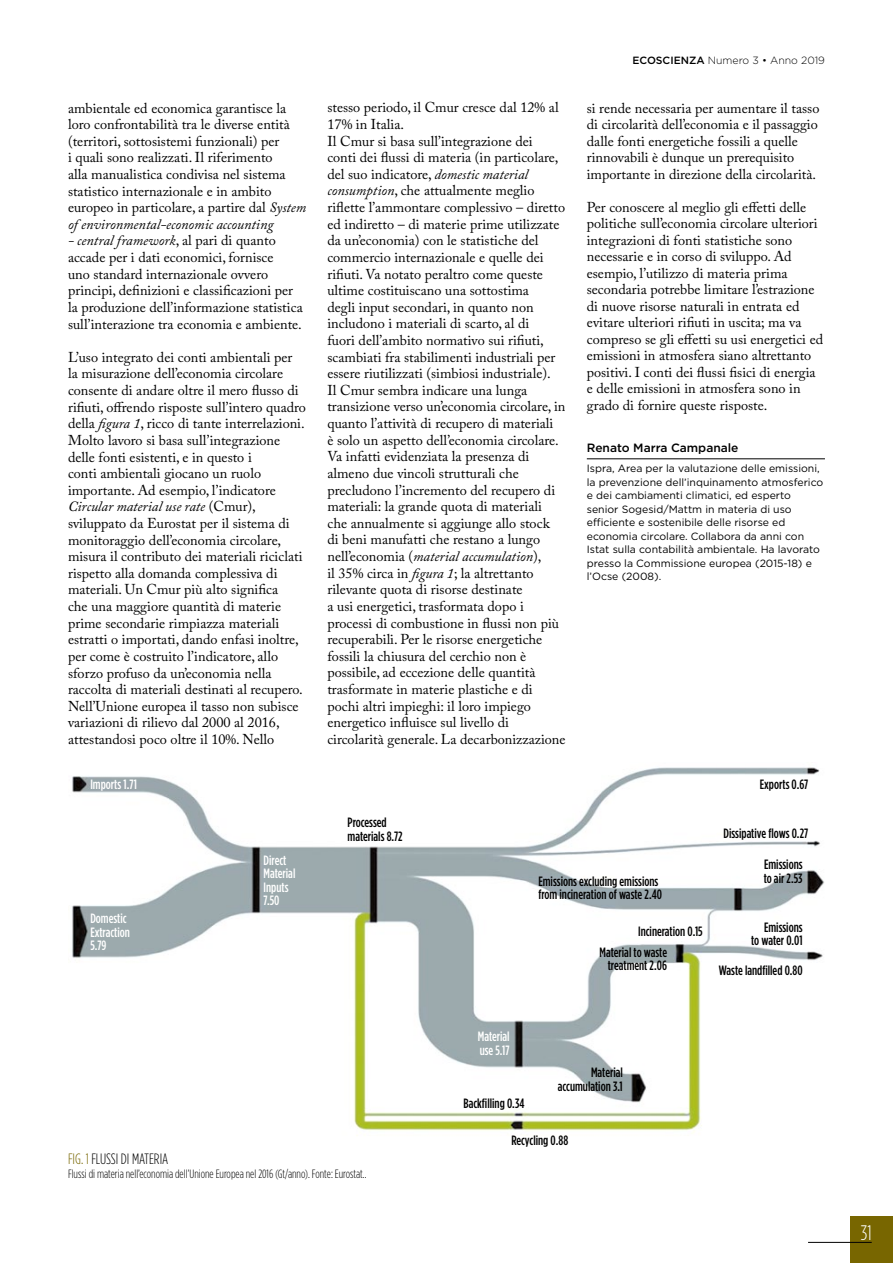
<style>
.page{position:relative;width:893px;height:1263px;background:#fff}
.page>*{position:absolute;margin:0;border:0;box-sizing:border-box;transform-origin:0 0}
.t1{font:300 condensed 21px "Gotham HTF";color:#fff}
.t2{font:300 condensed 15px "Gotham HTF";color:#000}
.t3{font:14.25px/16.6px "Adobe Caslon Pro";color:#000}
.t4{font:500 condensed 13.5px/13.5px "Gotham HTF";color:#000;text-align:right}
.t5{font:500 condensed 13.5px/13.5px "Gotham HTF";color:#fff}
.t6{font:300 condensed 12px "Gotham HTF";color:#000}
.t7{font:500 12px "Gotham HTF";color:#000}
.t8{font:10.5px/13.5px "Gotham HTF";color:#000}
.t9{font:300 10.5px "Gotham HTF";color:#000}
.s1{font-style:italic}
.s2{font-weight:500}
.s3{color:#786600}
</style>
<div class="page">
<div style="left:850px;top:1216px;width:43px;height:47px;background:#786600"></div>
<hr style="left:808px;top:1242px;width:64px;height:1px;background:#000">
<hr style="left:587px;top:459px;width:238px;height:1px;background:#000">
<img style="left:72px;top:767px;width:753px;height:366px">
<p class="t3" style="left:68px;top:99px;width:240px">ambientale ed economica garantisce la loro confrontabilità tra le diverse entità (territori, sottosistemi funzionali) per<br>i quali sono realizzati. Il riferimento<br>alla manualistica condivisa nel sistema statistico internazionale e in ambito europeo in particolare, a partire dal <span class="s1">System of environmental-economic accounting</span></p>
<p class="t3" style="left:68px;top:232px;width:236px"><span class="s1">- central framework</span>, al pari di quanto accade per i dati economici, fornisce<br>uno standard internazionale ovvero principi, definizioni e classificazioni per la produzione dell’informazione statistica sull’interazione tra economia e ambiente.</p>
<p class="t3" style="left:68px;top:349px;width:239px">L’uso integrato dei conti ambientali per<br>la misurazione dell’economia circolare consente di andare oltre il mero flusso di rifiuti, offrendo risposte sull’intero quadro della <span class="s1">figura 1</span>, ricco di tante interrelazioni.<br>Molto lavoro si basa sull’integrazione delle fonti esistenti, e in questo i<br>conti ambientali giocano un ruolo importante. Ad esempio, l’indicatore <span class="s1">Circular material use rate</span> (Cmur), sviluppato da Eurostat per il sistema di monitoraggio dell’economia circolare, misura il contributo dei materiali riciclati rispetto alla domanda complessiva di materiali. Un Cmur più alto significa<br>che una maggiore quantità di materie prime secondarie rimpiazza materiali estratti o importati, dando enfasi inoltre, per come è costruito l’indicatore, allo sforzo profuso da un’economia nella raccolta di materiali destinati al recupero.<br>Nell’Unione europea il tasso non subisce variazioni di rilievo dal 2000 al 2016, attestandosi poco oltre il 10%. Nello</p>
<p class="t5" style="left:90px;top:777px;width:48px">Imports 1.71</p>
<p class="t5" style="left:90px;top:912px;width:41px">Domestic<br>Extraction<br>5.79</p>
<p class="t5" style="left:264px;top:853px;width:33px">Direct<br>Material<br>Inputs<br>7.50</p>
<p class="t9" style="left:632px;top:55px;width:194px"><span class="s2">ECOSCIENZA</span> Numero 3 • Anno 2019</p>
<p class="t3" style="left:327px;top:99px;width:240px">stesso periodo, il Cmur cresce dal 12% al 17% in Italia.<br>Il Cmur si basa sull’integrazione dei<br>conti dei flussi di materia (in particolare, del suo indicatore, <span class="s1">domestic material consumption</span>, che attualmente meglio riflette l’ammontare complessivo – diretto ed indiretto – di materie prime utilizzate da un’economia) con le statistiche del commercio internazionale e quelle dei rifiuti. Va notato peraltro come queste ultime costituiscano una sottostima<br>degli input secondari, in quanto non includono i materiali di scarto, al di<br>fuori dell’ambito normativo sui rifiuti, scambiati fra stabilimenti industriali per essere riutilizzati (simbiosi industriale).<br>Il Cmur sembra indicare una lunga transizione verso un’economia circolare, in quanto l’attività di recupero di materiali<br>è solo un aspetto dell’economia circolare.<br>Va infatti evidenziata la presenza di almeno due vincoli strutturali che precludono l’incremento del recupero di materiali: la grande quota di materiali<br>che annualmente si aggiunge allo stock<br>di beni manufatti che restano a lungo nell’economia (<span class="s1">material accumulation</span>),<br>il 35% circa in <span class="s1">figura 1</span>; la altrettanto rilevante quota di risorse destinate<br>a usi energetici, trasformata dopo i processi di combustione in flussi non più recuperabili. Per le risorse energetiche fossili la chiusura del cerchio non è possibile, ad eccezione delle quantità trasformate in materie plastiche e di pochi altri impieghi: il loro impiego energetico influisce sul livello di circolarità generale. La decarbonizzazione</p>
<p class="t3" style="left:587px;top:99px;width:234px">si rende necessaria per aumentare il tasso di circolarità dell’economia e il passaggio dalle fonti energetiche fossili a quelle rinnovabili è dunque un prerequisito importante in direzione della circolarità.</p>
<p class="t3" style="left:587px;top:198px;width:238px">Per conoscere al meglio gli effetti delle politiche sull’economia circolare ulteriori integrazioni di fonti statistiche sono necessarie e in corso di sviluppo. Ad esempio, l’utilizzo di materia prima secondaria potrebbe limitare l’estrazione di nuove risorse naturali in entrata ed evitare ulteriori rifiuti in uscita; ma va compreso se gli effetti su usi energetici ed emissioni in atmosfera siano altrettanto positivi. I conti dei flussi fisici di energia e delle emissioni in atmosfera sono in grado di fornire queste risposte.</p>
<p class="t7" style="left:587px;top:441px;width:153px">Renato Marra Campanale</p>
<p class="t8" style="left:587px;top:461px;width:238px">Ispra, Area per la valutazione delle emissioni, la prevenzione dell’inquinamento atmosferico e dei cambiamenti climatici, ed esperto senior Sogesid/Mattm in materia di uso efficiente e sostenibile delle risorse ed economia circolare. Collabora da anni con Istat sulla contabilità ambientale. Ha lavorato presso la Commissione europea (2015-18) e l’Ocse (2008).</p>
<p class="t4" style="left:348px;top:816px;width:56px;text-align:left">Processed materials 8.72</p>
<p class="t4" style="left:538px;top:874px;width:125px;text-align:left">Emissions excluding emissions from incineration of waste 2.40</p>
<p class="t4" style="left:638px;top:924px;width:66px">Incineration 0.15</p>
<p class="t4" style="left:600px;top:945px;width:69px">Material to waste treatment 2.06</p>
<p class="t4" style="left:760px;top:777px;width:50px">Exports 0.67</p>
<p class="t4" style="left:723px;top:826px;width:86px">Dissipative flows 0.27</p>
<p class="t4" style="left:764px;top:858px;width:40px;text-align:left">Emissions to air 2.53</p>
<p class="t4" style="left:751px;top:920px;width:53px">Emissions<br>to water 0.01</p>
<p class="t4" style="left:719px;top:963px;width:85px">Waste landfilled 0.80</p>
<p class="t5" style="left:478px;top:1029px;width:33px">Material use 5.17</p>
<p class="t4" style="left:558px;top:1065px;width:66px">Material accumulation 3.1</p>
<p class="t4" style="left:463px;top:1096px;width:63px">Backfilling 0.34</p>
<p class="t4" style="left:511px;top:1133px;width:58px">Recycling 0.88</p>
<p class="t2" style="left:68px;top:1151px;width:102px"><span class="s3">FIG. 1</span> FLUSSI DI MATERIA</p>
<p class="t6" style="left:68px;top:1167px;width:300px">Flussi di materia nell’economia dell’Unione Europea nel 2016 (Gt/anno). Fonte: Eurostat..</p>
<h1 class="t1" style="left:861px;top:1221px;width:12px">31</h1>
</div>
